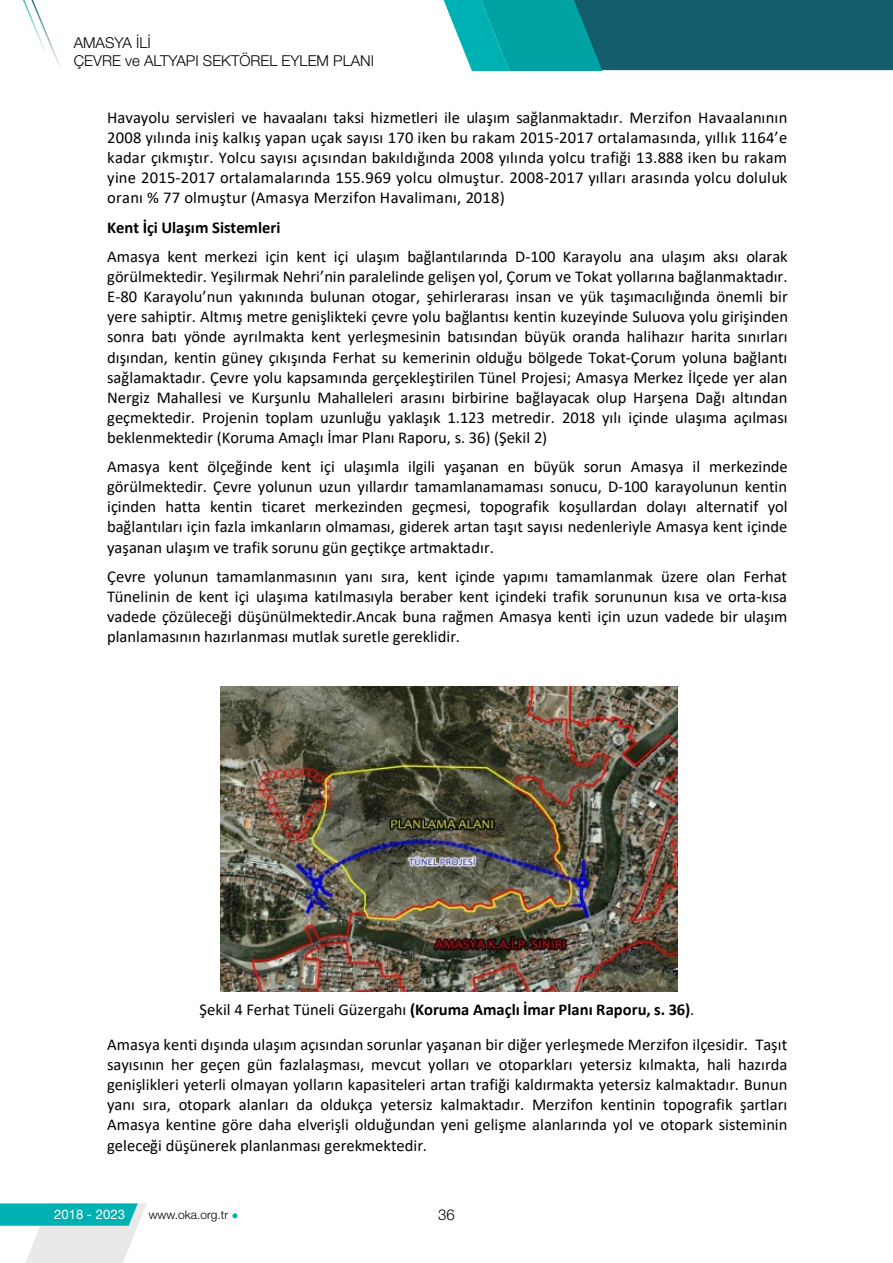
<style>
.page{position:relative;width:893px;height:1263px;background:#fff}
.page>*{position:absolute;margin:0;border:0;box-sizing:border-box;transform-origin:0 0}
.t1{font:16.5px/20.1px "Calibri";color:#000;text-align:justify}
.t2{font:700 16.5px "Calibri";letter-spacing:-.005em;color:#000}
.t3{font:300 15px/18px "Helvetica Neue LT Pro";color:#000}
.t4{font:13.2px "Helvetica Neue LT Pro";color:#fff}
.t5{font:300 12px "Helvetica Neue LT Pro";color:#000}
.s1{font-weight:700}
</style>
<div class="page">
<svg style="left:0;top:1203px;width:146px;height:60px"></svg>
<svg style="left:443px;top:0;width:450px;height:70px;background:#157782"></svg>
<svg style="left:23px;top:0;width:38px;height:68px"></svg>
<svg style="left:232px;top:1213px;width:5px;height:5px"></svg>
<img style="left:220px;top:686px;width:457px;height:305px">
<p class="t3" style="left:74px;top:34px;width:302px">AMASYA İLİ<br>ÇEVRE ve ALTYAPI SEKTÖREL EYLEM PLANI</p>
<p class="t1" style="left:107px;top:107px;width:682px">Havayolu servisleri ve havaalanı taksi hizmetleri ile ulaşım sağlanmaktadır. Merzifon Havaalanının 2008 yılında iniş kalkış yapan uçak sayısı 170 iken bu rakam 2015-2017 ortalamasında, yıllık 1164’e kadar çıkmıştır. Yolcu sayısı açısından bakıldığında 2008 yılında yolcu trafiği 13.888 iken bu rakam yine 2015-2017 ortalamalarında 155.969 yolcu olmuştur. 2008-2017 yılları arasında yolcu doluluk oranı % 77 olmuştur (Amasya Merzifon Havalimanı, 2018)</p>
<p class="t2" style="left:107px;top:215px;width:175px">Kent İçi Ulaşım Sistemleri</p>
<p class="t1" style="left:107px;top:246px;width:682px">Amasya kent merkezi için kent içi ulaşım bağlantılarında D-100 Karayolu ana ulaşım aksı olarak görülmektedir. Yeşilırmak Nehri’nin paralelinde gelişen yol, Çorum ve Tokat yollarına bağlanmaktadır.<br>E-80 Karayolu’nun yakınında bulunan otogar, şehirlerarası insan ve yük taşımacılığında önemli bir yere sahiptir. Altmış metre genişlikteki çevre yolu bağlantısı kentin kuzeyinde Suluova yolu girişinden sonra batı yönde ayrılmakta kent yerleşmesinin batısından büyük oranda halihazır harita sınırları dışından, kentin güney çıkışında Ferhat su kemerinin olduğu bölgede Tokat-Çorum yoluna bağlantı sağlamaktadır. Çevre yolu kapsamında gerçekleştirilen Tünel Projesi; Amasya Merkez İlçede yer alan Nergiz Mahallesi ve Kurşunlu Mahalleleri arasını birbirine bağlayacak olup Harşena Dağı altından geçmektedir. Projenin toplam uzunluğu yaklaşık 1.123 metredir. 2018 yılı içinde ulaşıma açılması beklenmektedir (Koruma Amaçlı İmar Planı Raporu, s. 36) (Şekil 2)</p>
<p class="t1" style="left:107px;top:456px;width:682px">Amasya kent ölçeğinde kent içi ulaşımla ilgili yaşanan en büyük sorun Amasya il merkezinde görülmektedir. Çevre yolunun uzun yıllardır tamamlanamaması sonucu, D-100 karayolunun kentin içinden hatta kentin ticaret merkezinden geçmesi, topografik koşullardan dolayı alternatif yol bağlantıları için fazla imkanların olmaması, giderek artan taşıt sayısı nedenleriyle Amasya kent içinde yaşanan ulaşım ve trafik sorunu gün geçtikçe artmaktadır.</p>
<p class="t1" style="left:107px;top:566px;width:682px">Çevre yolunun tamamlanmasının yanı sıra, kent içinde yapımı tamamlanmak üzere olan Ferhat Tünelinin de kent içi ulaşıma katılmasıyla beraber kent içindeki trafik sorununun kısa ve orta-kısa vadede çözüleceği düşünülmektedir.Ancak buna rağmen Amasya kenti için uzun vadede bir ulaşım planlamasının hazırlanması mutlak suretle gereklidir.</p>
<p class="t1" style="left:107px;top:991px;width:682px;line-height:35px;text-align:center">Şekil 4 Ferhat Tüneli Güzergahı <span class="s1">(Koruma Amaçlı İmar Planı Raporu, s. 36)</span>.<br>Amasya kenti dışında ulaşım açısından sorunlar yaşanan bir diğer yerleşmede Merzifon ilçesidir. Taşıt</p>
<p class="t1" style="left:107px;top:1054px;width:682px">sayısının her geçen gün fazlalaşması, mevcut yolları ve otoparkları yetersiz kılmakta, hali hazırda genişlikleri yeterli olmayan yolların kapasiteleri artan trafiği kaldırmakta yetersiz kalmaktadır. Bunun yanı sıra, otopark alanları da oldukça yetersiz kalmaktadır. Merzifon kentinin topografik şartları Amasya kentine göre daha elverişli olduğundan yeni gelişme alanlarında yol ve otopark sisteminin geleceği düşünerek planlanması gerekmektedir.</p>
<p class="t4" style="left:54px;top:1207px;width:72px">2018 - 2023</p>
<p class="t5" style="left:149px;top:1207px;width:81px">www.oka.org.tr</p>
<p class="t3" style="left:438px;top:1205px;width:18px">36</p>
</div>
